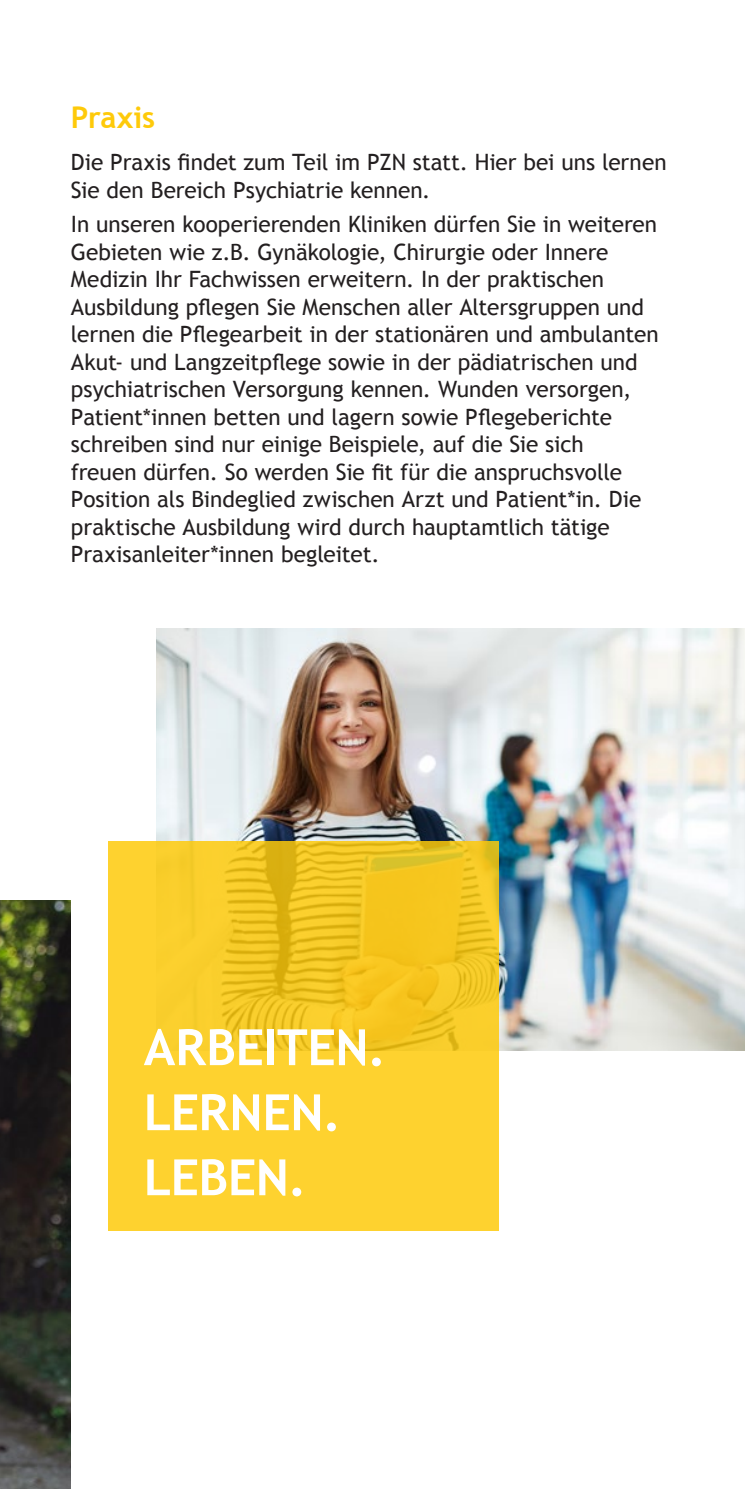
<style>
.page{position:relative;width:745px;height:1489px;background:#fff}
.page>*{position:absolute;margin:0;border:0;box-sizing:border-box;transform-origin:0 0}
.t1{font:700 50px/65px "Trebuchet MS";letter-spacing:-.01em;color:#fff}
.t2{font:700 30px "Trebuchet MS";letter-spacing:-.01em;color:#feca0a}
.t3{font:22.5px/27.5px "Trebuchet MS";color:#231f20}
</style>
<div class="page">
<img style="left:0;top:900px;width:71px;height:588px">
<img style="left:156px;top:628px;width:588px;height:422px">
<svg style="left:108px;top:840px;width:390px;height:390px;background:#f8cc29"></svg>
<h2 class="t2" style="left:71px;top:99px;width:86px">Praxis</h2>
<p class="t3" style="left:71px;top:149px;width:596px">Die Praxis findet zum Teil im PZN statt. Hier bei uns lernen<br>Sie den Bereich Psychiatrie kennen.</p>
<p class="t3" style="left:71px;top:211px;width:589px">In unseren kooperierenden Kliniken dürfen Sie in weiteren Gebieten wie z.B. Gynäkologie, Chirurgie oder Innere Medizin Ihr Fachwissen erweitern. In der praktischen Ausbildung pflegen Sie Menschen aller Altersgruppen und lernen die Pflegearbeit in der stationären und ambulanten Akut- und Langzeitpflege sowie in der pädiatrischen und psychiatrischen Versorgung kennen. Wunden versorgen, Patient*innen betten und lagern sowie Pflegeberichte schreiben sind nur einige Beispiele, auf die Sie sich<br>freuen dürfen. So werden Sie fit für die anspruchsvolle Position als Bindeglied zwischen Arzt und Patient*in. Die praktische Ausbildung wird durch hauptamtlich tätige Praxisanleiter*innen begleitet.</p>
<h1 class="t1" style="left:144px;top:1014px;width:244px">ARBEITEN.<br>LERNEN.<br>LEBEN.</h1>
</div>
